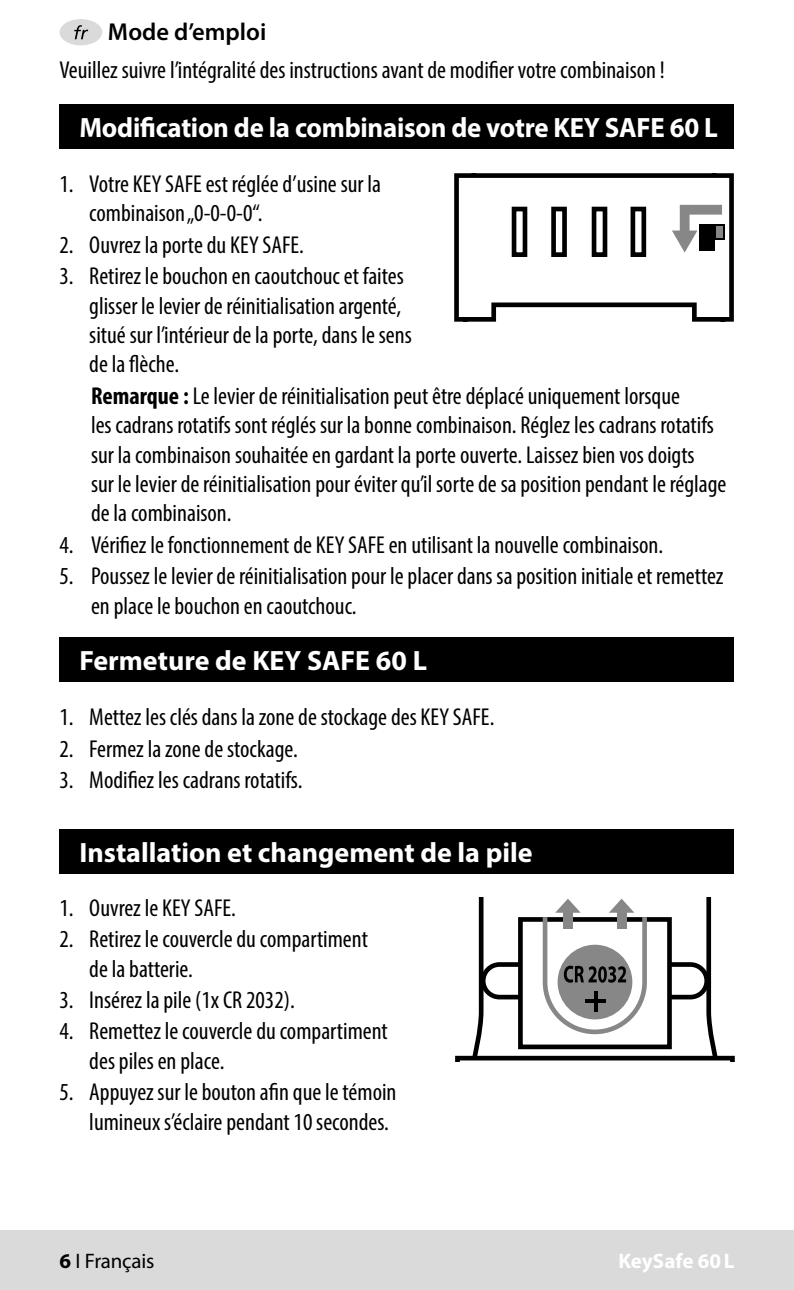
<style>
.page{position:relative;width:794px;height:1290px;background:#fff}
.page>*{position:absolute;margin:0;border:0;box-sizing:border-box;transform-origin:0 0}
.t1{font:700 28px "Myriad Pro";color:#fff}
.t2{font:700 28px "Myriad Pro";color:#fff;scale:.96 1}
.t3{font:condensed 24.5px/29.8px "Myriad Pro";color:#000}
.t4{font:600 24.5px "Myriad Pro";color:#000}
.t5{font:21px "Myriad Pro";letter-spacing:-.01em;color:#000}
.t6{font:700 21px "Myriad Pro";color:#fff}
.s1{font-weight:700}
</style>
<div class="page">
<div style="left:0;top:1230px;width:794px;height:60px;background:#dadada"></div>
<div style="left:60px;top:104px;width:674px;height:45px;background:#000"></div>
<div style="left:60px;top:637px;width:674px;height:45px;background:#000"></div>
<div style="left:60px;top:829px;width:674px;height:45px;background:#000"></div>
<div style="left:60px;top:19px;width:42px;height:26px;background:#dadada;border-radius:50%"></div>
<svg style="left:74px;top:25px;width:14px;height:14px"></svg>
<svg style="left:454px;top:174px;width:280px;height:147px"></svg>
<div style="left:591px;top:207px;width:16px;height:50px;border:5px solid #000"></div>
<div style="left:630px;top:207px;width:16px;height:50px;border:5px solid #000"></div>
<svg style="left:722px;top:224px;width:2px;height:16px"></svg>
<svg style="left:672px;top:205px;width:50px;height:48px"></svg>
<svg style="left:455px;top:899px;width:280px;height:162px"></svg>
<p class="t4" style="left:108px;top:17px;width:160px">Mode d’emploi</p>
<p class="t3" style="left:60px;top:55px;width:607px">Veuillez suivre l’intégralité des instructions avant de modifier votre combinaison !</p>
<p class="t2" style="left:79px;top:109px;width:666px">Modification de la combinaison de votre KEY SAFE 60 L</p>
<p class="t3" style="left:89px;top:169px;width:293px;text-indent:-30px">1. Votre KEY SAFE est réglée d’usine sur la combinaison „0-0-0-0“.</p>
<p class="t3" style="left:60px;top:230px;width:246px">2. Ouvrez la porte du KEY SAFE.</p>
<p class="t3" style="left:89px;top:261px;width:638px;text-indent:-30px">3. Retirez le bouchon en caoutchouc et faites<br>glisser le levier de réinitialisation argenté,<br>situé sur l’intérieur de la porte, dans le sens<br>de la flèche.<br><span class="s1">Remarque :</span> Le levier de réinitialisation peut être déplacé uniquement lorsque<br>les cadrans rotatifs sont réglés sur la bonne combinaison. Réglez les cadrans rotatifs sur la combinaison souhaitée en gardant la porte ouverte. Laissez bien vos doigts<br>sur le levier de réinitialisation pour éviter qu’il sorte de sa position pendant le réglage de la combinaison.</p>
<p class="t3" style="left:60px;top:529px;width:605px">4. Vérifiez le fonctionnement de KEY SAFE en utilisant la nouvelle combinaison.</p>
<p class="t3" style="left:91px;top:561px;width:634px;text-indent:-32px">5. Poussez le levier de réinitialisation pour le placer dans sa position initiale et remettez en place le bouchon en caoutchouc.</p>
<p class="t1" style="left:79px;top:643px;width:349px">Fermeture de KEY SAFE 60 L</p>
<p class="t3" style="left:60px;top:702px;width:436px">1. Mettez les clés dans la zone de stockage des KEY SAFE.</p>
<p class="t3" style="left:60px;top:733px;width:240px">2. Fermez la zone de stockage.</p>
<p class="t3" style="left:60px;top:765px;width:244px">3. Modifiez les cadrans rotatifs.</p>
<p class="t1" style="left:79px;top:834px;width:455px">Installation et changement de la pile</p>
<p class="t3" style="left:60px;top:892px;width:178px">1. Ouvrez le KEY SAFE.</p>
<p class="t3" style="left:89px;top:924px;width:280px;text-indent:-30px">2. Retirez le couvercle du compartiment de la batterie.</p>
<p class="t3" style="left:60px;top:984px;width:237px">3. Insérez la pile (1x CR 2032).</p>
<p class="t3" style="left:89px;top:1016px;width:300px;text-indent:-30px">4. Remettez le couvercle du compartiment des piles en place.</p>
<p class="t3" style="left:89px;top:1077px;width:309px;text-indent:-30px">5. Appuyez sur le bouton afin que le témoin lumineux s’éclaire pendant 10 secondes.</p>
<p class="t5" style="left:60px;top:1248px;width:96px"><span class="s1">6</span> I Français</p>
<p class="t6" style="left:618px;top:1247px;width:118px">KeySafe 60L</p>
</div>
